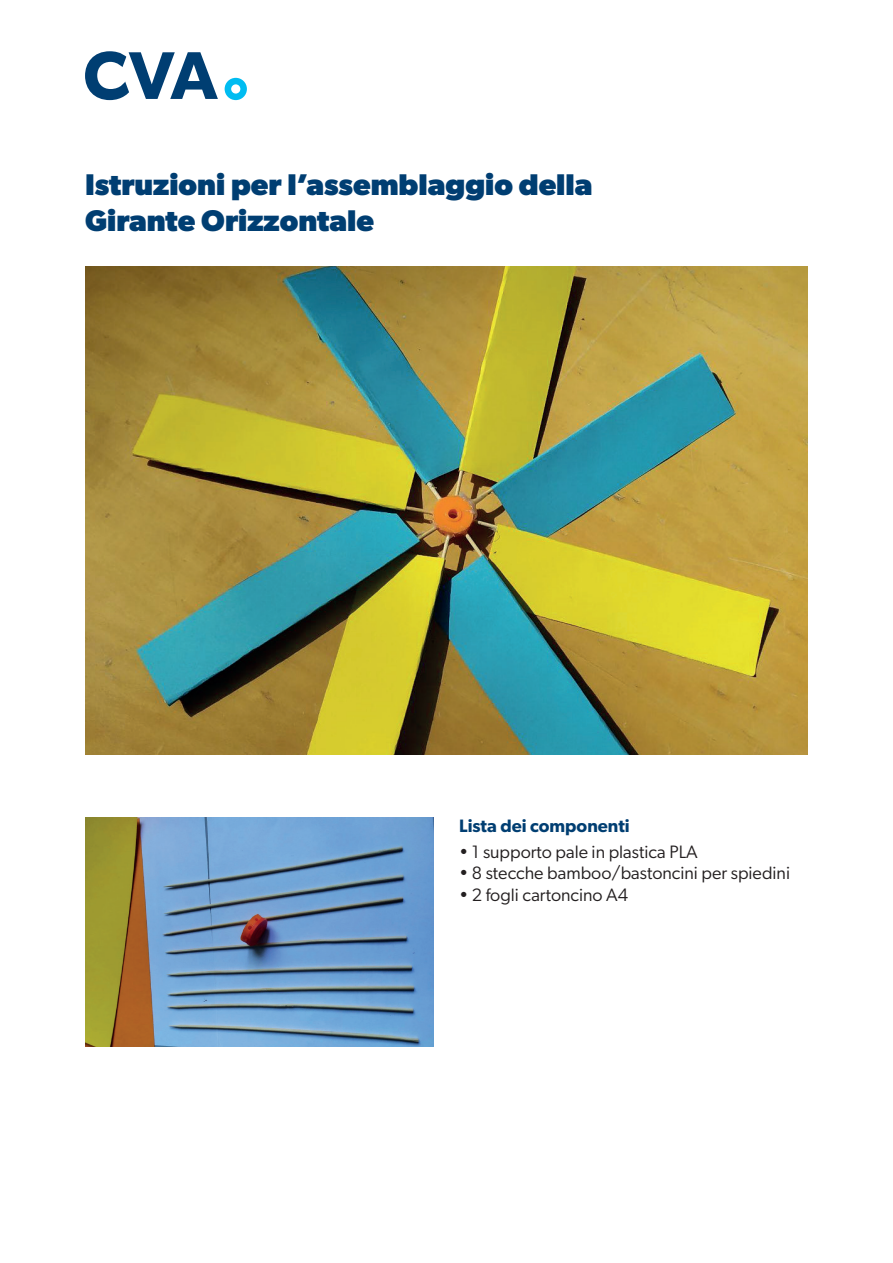
<style>
.page{position:relative;width:893px;height:1263px;background:#fff}
.page>*{position:absolute;margin:0;border:0;box-sizing:border-box;transform-origin:0 0}
.t1{font:700 30px/36px "Gibson";color:#003e72}
.t2{font:18px "Gibson";color:#231f20}
.t3{font:600 18px "Gibson";color:#003e72}
</style>
<div class="page">
<img style="left:86px;top:267px;width:722px;height:488px">
<img style="left:86px;top:818px;width:347px;height:229px">
<svg style="left:85px;top:51px;width:133px;height:49px"></svg>
<svg style="left:225px;top:78px;width:22px;height:22px"></svg>
<h1 class="t1" style="left:85px;top:166px;width:509px">Istruzioni per l’assemblaggio della<br>Girante Orizzontale</h1>
<p class="t3" style="left:459px;top:815px;width:172px">Lista dei componenti</p>
<p class="t2" style="left:459px;top:841px;width:240px">• 1 supporto pale in plastica PLA</p>
<p class="t2" style="left:459px;top:862px;width:332px">• 8 stecche bamboo/bastoncini per spiedini</p>
<p class="t2" style="left:459px;top:884px;width:171px">• 2 fogli cartoncino A4</p>
</div>
